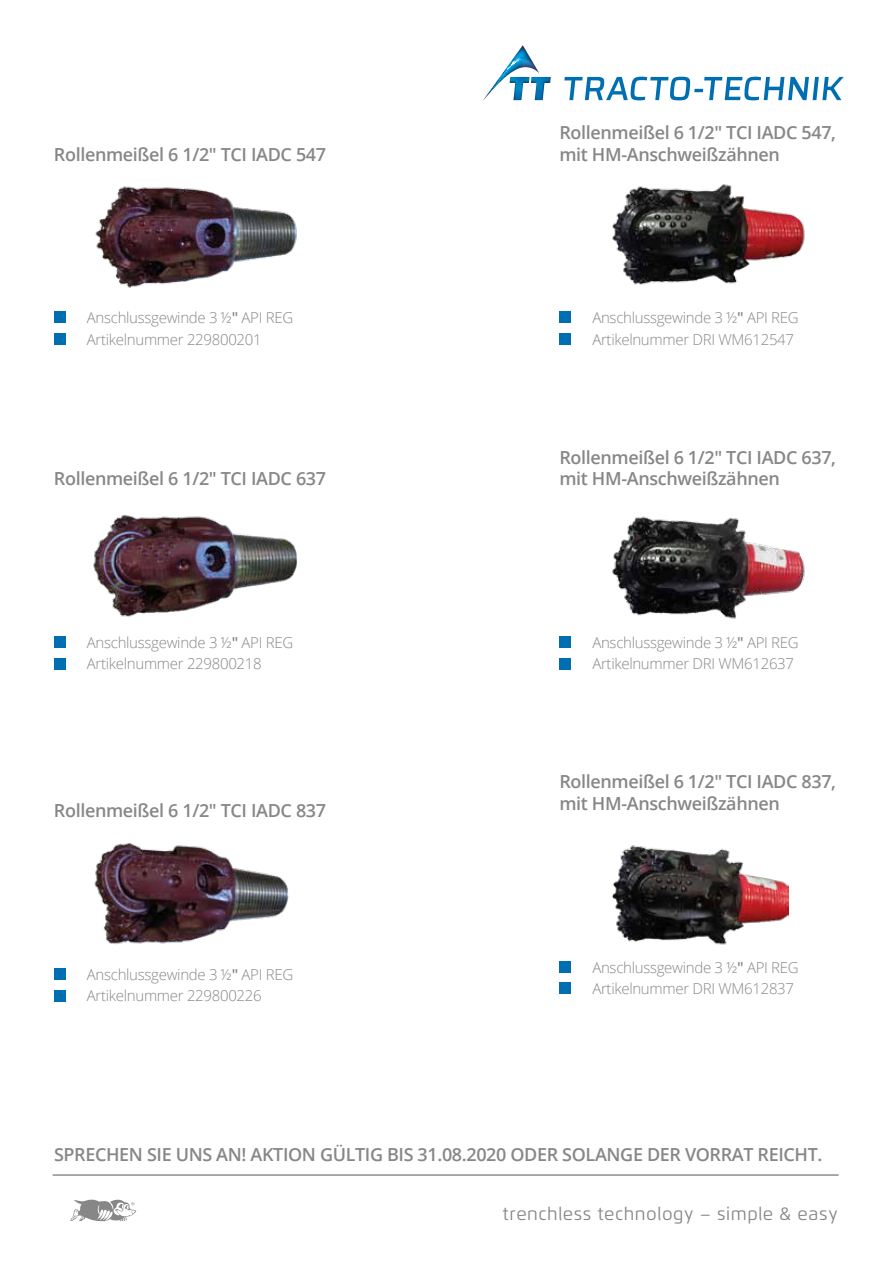
<style>
.page{position:relative;width:893px;height:1263px;background:#fff}
.page>*{position:absolute;margin:0;border:0;box-sizing:border-box;transform-origin:0 0}
.t1{font:600 18px/21.6px "Open Sans";letter-spacing:-.02em;color:#878787}
.t2{font:17.85px "Flexo";letter-spacing:.03em;color:#878787}
.t3{font:300 15px/21.6px "Open Sans";letter-spacing:-.02em;color:#878787}
.s1{font-weight:600}
</style>
<div class="page">
<svg style="left:564px;top:77px;width:280px;height:23px"></svg>
<svg style="left:483px;top:45px;width:68px;height:56px"></svg>
<img style="left:531px;top:77px;width:20px;height:23px">
<svg style="left:70px;top:1200px;width:66px;height:21px"></svg>
<hr style="left:53px;top:1175px;width:786px;height:1px;background:#575756">
<div style="left:54px;top:312px;width:11px;height:11px;background:#006fb2"></div>
<div style="left:54px;top:333px;width:11px;height:12px;background:#006fb2"></div>
<div style="left:54px;top:636px;width:11px;height:12px;background:#006fb2"></div>
<div style="left:54px;top:658px;width:11px;height:11px;background:#006fb2"></div>
<div style="left:54px;top:968px;width:11px;height:12px;background:#006fb2"></div>
<div style="left:54px;top:990px;width:11px;height:11px;background:#006fb2"></div>
<img style="left:95px;top:186px;width:202px;height:102px">
<div style="left:559px;top:312px;width:12px;height:11px;background:#006fb2"></div>
<div style="left:559px;top:333px;width:12px;height:12px;background:#006fb2"></div>
<div style="left:559px;top:636px;width:12px;height:12px;background:#006fb2"></div>
<div style="left:559px;top:658px;width:12px;height:11px;background:#006fb2"></div>
<div style="left:559px;top:961px;width:12px;height:11px;background:#006fb2"></div>
<div style="left:559px;top:982px;width:12px;height:12px;background:#006fb2"></div>
<img style="left:612px;top:184px;width:193px;height:102px">
<img style="left:93px;top:514px;width:205px;height:103px">
<img style="left:94px;top:843px;width:195px;height:101px">
<img style="left:612px;top:516px;width:193px;height:103px">
<img style="left:612px;top:845px;width:176px;height:100px">
<p class="t1" style="left:54px;top:143px;width:274px">Rollenmeißel 6 1/2" TCI IADC 547</p>
<p class="t3" style="left:87px;top:307px;width:208px">Anschlussgewinde 3 ½<span class="s1">"</span> API REG<br>Artikelnummer 229800201</p>
<p class="t1" style="left:54px;top:468px;width:274px">Rollenmeißel 6 1/2" TCI IADC 637</p>
<p class="t3" style="left:87px;top:631px;width:208px">Anschlussgewinde 3 ½<span class="s1">"</span> API REG<br>Artikelnummer 229800218</p>
<p class="t1" style="left:54px;top:799px;width:274px">Rollenmeißel 6 1/2" TCI IADC 837</p>
<p class="t3" style="left:87px;top:963px;width:208px">Anschlussgewinde 3 ½<span class="s1">"</span> API REG<br>Artikelnummer 229800226</p>
<p class="t1" style="left:559px;top:121px;width:278px">Rollenmeißel 6 1/2" TCI IADC 547, mit HM-Anschweißzähnen</p>
<p class="t3" style="left:592px;top:307px;width:208px">Anschlussgewinde 3 ½<span class="s1">"</span> API REG<br>Artikelnummer DRI WM612547</p>
<p class="t1" style="left:559px;top:446px;width:278px">Rollenmeißel 6 1/2" TCI IADC 637, mit HM-Anschweißzähnen</p>
<p class="t3" style="left:592px;top:631px;width:208px">Anschlussgewinde 3 ½<span class="s1">"</span> API REG<br>Artikelnummer DRI WM612637</p>
<p class="t1" style="left:559px;top:771px;width:278px">Rollenmeißel 6 1/2" TCI IADC 837, mit HM-Anschweißzähnen</p>
<p class="t3" style="left:592px;top:956px;width:208px">Anschlussgewinde 3 ½<span class="s1">"</span> API REG<br>Artikelnummer DRI WM612837</p>
<p class="t1" style="left:54px;top:1143px;width:770px">SPRECHEN SIE UNS AN! AKTION GÜLTIG BIS 31.08.2020 ODER SOLANGE DER VORRAT REICHT.</p>
<p class="t2" style="left:503px;top:1203px;width:337px">trenchless technology – simple &amp; easy</p>
</div>
